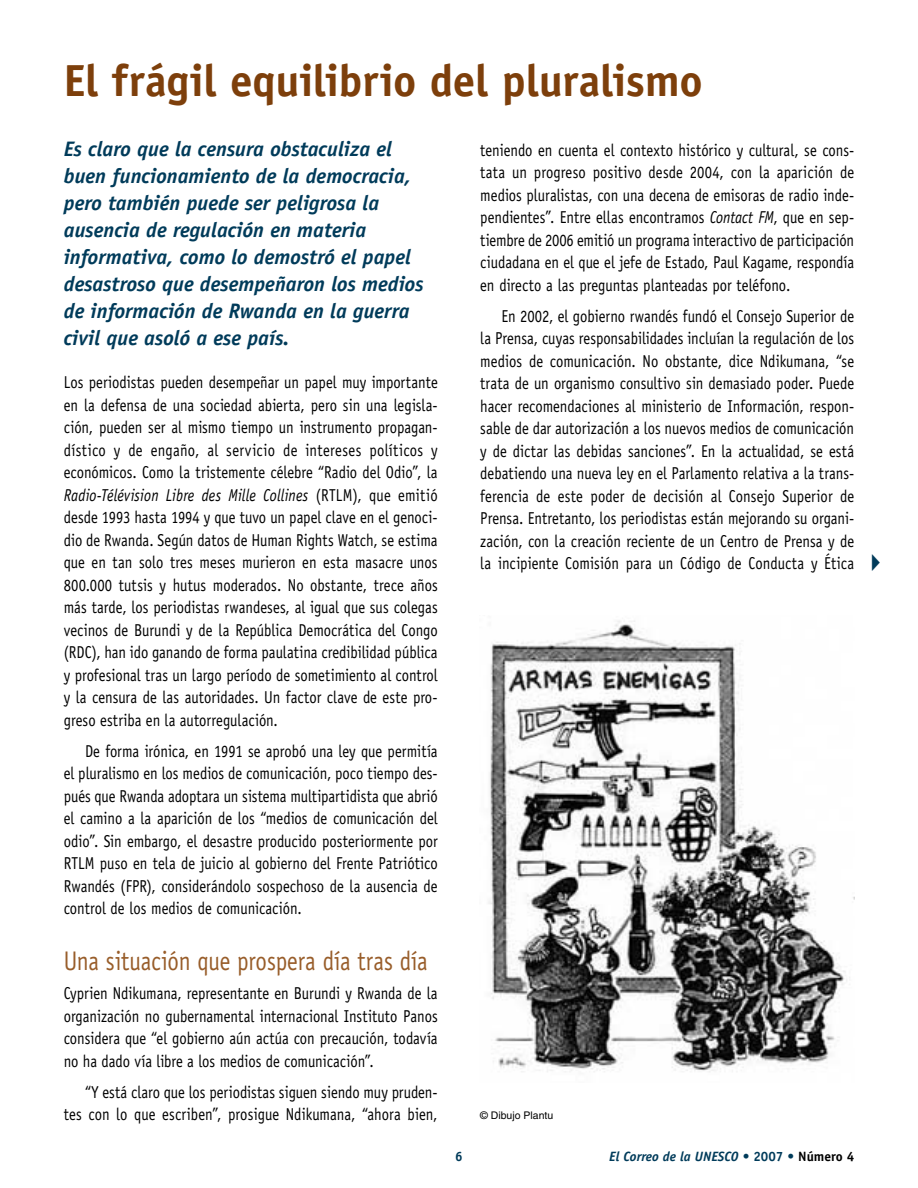
<style>
.page{position:relative;width:918px;height:1188px;background:#fff}
.page>*{position:absolute;margin:0;border:0;box-sizing:border-box;transform-origin:0 0}
.t1{font:700 45px "Officina Sans Std";letter-spacing:-.01em;color:#7d3f0b}
.t2{font:27px "Officina Sans Std";letter-spacing:-.005em;color:#985d2a;scale:.85 1}
.t3{font:italic 700 21px/27px "Officina Sans Std";color:#003b5a}
.t4{font:17.25px/22.5px "Officina Sans Std";color:#000;text-align:justify;scale:.85 1}
.t5{font:italic 700 13.5px "Officina Sans Std";color:#003b5a}
.t6{font:10.5px "Helvetica LT Std";color:#000}
.s1{font-style:italic}
.s2{font-style:normal}
.s3{font-style:normal;color:#000}
</style>
<div class="page">
<img style="left:488px;top:620px;width:366px;height:452px">
<h1 class="t1" style="left:64px;top:53px;width:641px">El frágil equilibrio del pluralismo</h1>
<p class="t4" style="left:480px;top:139px;width:441px">teniendo en cuenta el contexto histórico y cultural, se cons&shy;tata un progreso positivo desde 2004, con la aparición de medios pluralistas, con una decena de emisoras de radio inde&shy;pendientes”. Entre ellas encontramos <span class="s1">Contact FM</span>, que en sep&shy;tiembre de 2006 emitió un programa interactivo de participación ciudadana en el que el jefe de Estado, Paul Kagame, respondía en directo a las preguntas planteadas por teléfono.</p>
<p class="t4" style="left:480px;top:305px;width:442px;text-indent:21px">En 2002, el gobierno rwandés fundó el Consejo Superior de la Prensa, cuyas responsabilidades incluían la regulación de los medios de comunicación. No obstante, dice Ndikumana, “se trata de un organismo consultivo sin demasiado poder. Puede hacer recomendaciones al ministerio de Información, respon&shy;sable de dar autorización a los nuevos medios de comunicación y de dictar las debidas sanciones”. En la actualidad, se está debatiendo una nueva ley en el Parlamento relativa a la trans&shy;ferencia de este poder de decisión al Consejo Superior de Prensa. Entretanto, los periodistas están mejorando su organi&shy;zación, con la creación reciente de un Centro de Prensa y de la incipiente Comisión para un Código de Conducta y Ética</p>
<p class="t3" style="left:64px;top:135px;width:361px">Es claro que la censura obstaculiza el buen funcionamiento de la democracia, pero también puede ser peligrosa la ausencia de regulación en materia informativa, como lo demostró el papel desastroso que desempeñaron los medios de información de Rwanda en la guerra civil que asoló a ese país.</p>
<p class="t4" style="left:64px;top:371px;width:442px">Los periodistas pueden desempeñar un papel muy importante en la defensa de una sociedad abierta, pero sin una legisla&shy;ción, pueden ser al mismo tiempo un instrumento propagan&shy;dístico y de engaño, al servicio de intereses políticos y económicos. Como la tristemente célebre “Radio del Odio”, la <span class="s1">Radio-Télévision Libre des Mille Collines</span> (RTLM), que emitió desde 1993 hasta 1994 y que tuvo un papel clave en el genoci&shy;dio de Rwanda. Según datos de Human Rights Watch, se estima que en tan solo tres meses murieron en esta masacre unos 800.000 tutsis y hutus moderados. No obstante, trece años más tarde, los periodistas rwandeses, al igual que sus colegas vecinos de Burundi y de la República Democrática del Congo (RDC), han ido ganando de forma paulatina credibilidad pública y profesional tras un largo período de sometimiento al control y la censura de las autoridades. Un factor clave de este pro&shy;greso estriba en la autorregulación.</p>
<p class="t4" style="left:64px;top:740px;width:441px;text-indent:21px">De forma irónica, en 1991 se aprobó una ley que permitía el pluralismo en los medios de comunicación, poco tiempo des&shy;pués que Rwanda adoptara un sistema multipartidista que abrió el camino a la aparición de los “medios de comunicación del odio”. Sin embargo, el desastre producido posteriormente por RTLM puso en tela de juicio al gobierno del Frente Patriótico Rwandés (FPR), considerándolo sospechoso de la ausencia de control de los medios de comunicación.</p>
<h2 class="t2" style="left:64px;top:945px;width:430px">Una situación que prospera día tras día</h2>
<p class="t4" style="left:64px;top:982px;width:441px">Cyprien Ndikumana, representante en Burundi y Rwanda de la organización no gubernamental internacional Instituto Panos considera que “el gobierno aún actúa con precaución, todavía no ha dado vía libre a los medios de comunicación”.</p>
<p class="t4" style="left:64px;top:1081px;width:441px;text-align:right">“Y está claro que los periodistas siguen siendo muy pruden&shy;tes con lo que escriben”, prosigue Ndikumana, “ahora bien,</p>
<p class="t6" style="left:480px;top:1109px;width:75px">© Dibujo Plantu</p>
<p class="t5" style="left:609px;top:1148px;width:247px">El Correo de la UNESCO <span class="s2">• 2007 •</span> <span class="s3">Número 4</span></p>
</div>
